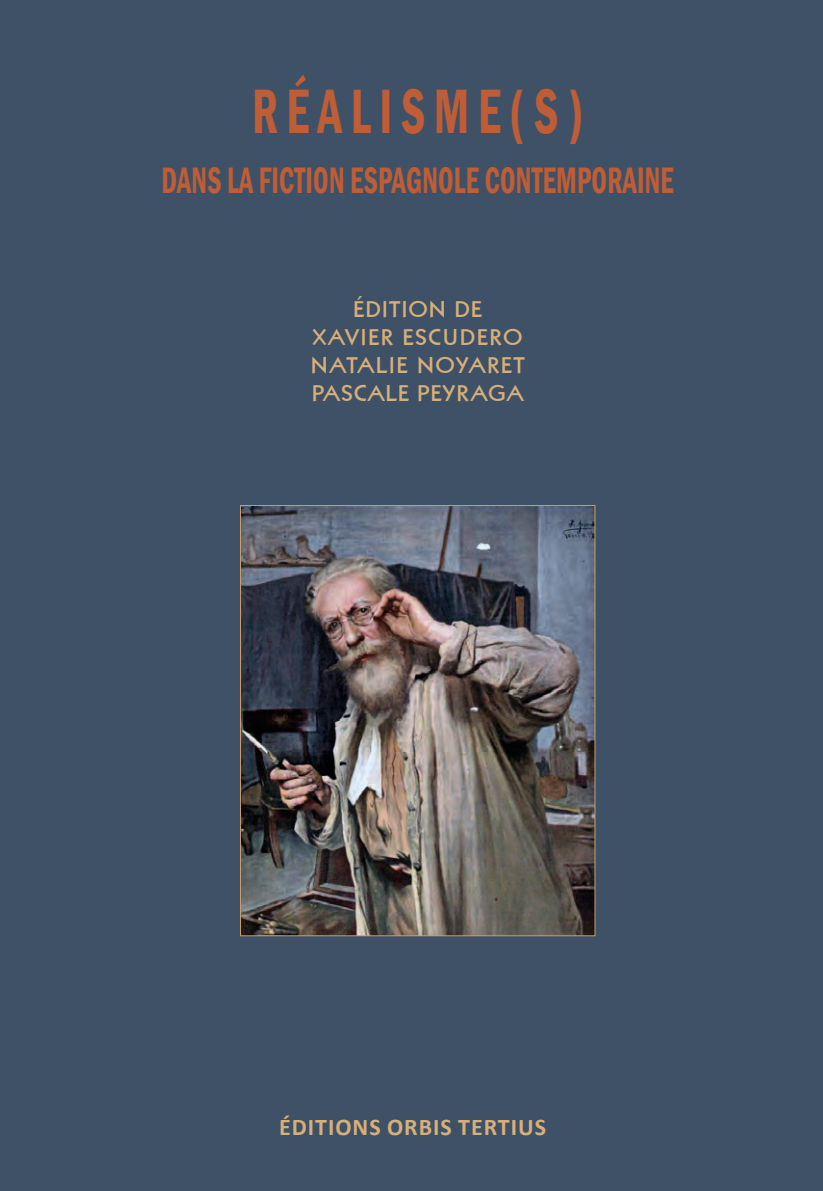
<style>
.page{position:relative;width:823px;height:1191px;background:#fff}
.page>*{position:absolute;margin:0;border:0;box-sizing:border-box;transform-origin:0 0}
.t1{font:600 condensed 64.4px "Franklin Gothic";letter-spacing:.18em;color:#bf5e36;scale:.74 1}
.t2{font:600 condensed 37.8px "Franklin Gothic";letter-spacing:.005em;color:#bf5e36;scale:.73 1}
.t3{font:700 24px "Calibri";letter-spacing:.04em;color:#d8af79}
.t4{font:22px/28px "Geometric 231 BT Bold C";letter-spacing:.04em;color:#d8af79;text-align:center;scale:1.07 1}
</style>
<div class="page">
<div style="left:0;top:0;width:822px;height:1191px;background:#3e5166"></div>
<img style="left:242px;top:507px;width:351px;height:427px">
<div style="left:240px;top:505px;width:355px;height:431px;border:1px solid #c99c6a"></div>
<h1 class="t1" style="left:252px;top:68px;width:449px">RÉALISME(S)</h1>
<h2 class="t2" style="left:161px;top:155px;width:702px">DANS LA FICTION ESPAGNOLE CONTEMPORAINE</h2>
<p class="t4" style="left:310px;top:295px;width:201px">ÉDITION DE<br>XAVIER ESCUDERO<br>NATALIE NOYARET<br>PASCALE PEYRAGA</p>
<p class="t3" style="left:279px;top:1110px;width:268px">ÉDITIONS ORBIS TERTIUS</p>
</div>
